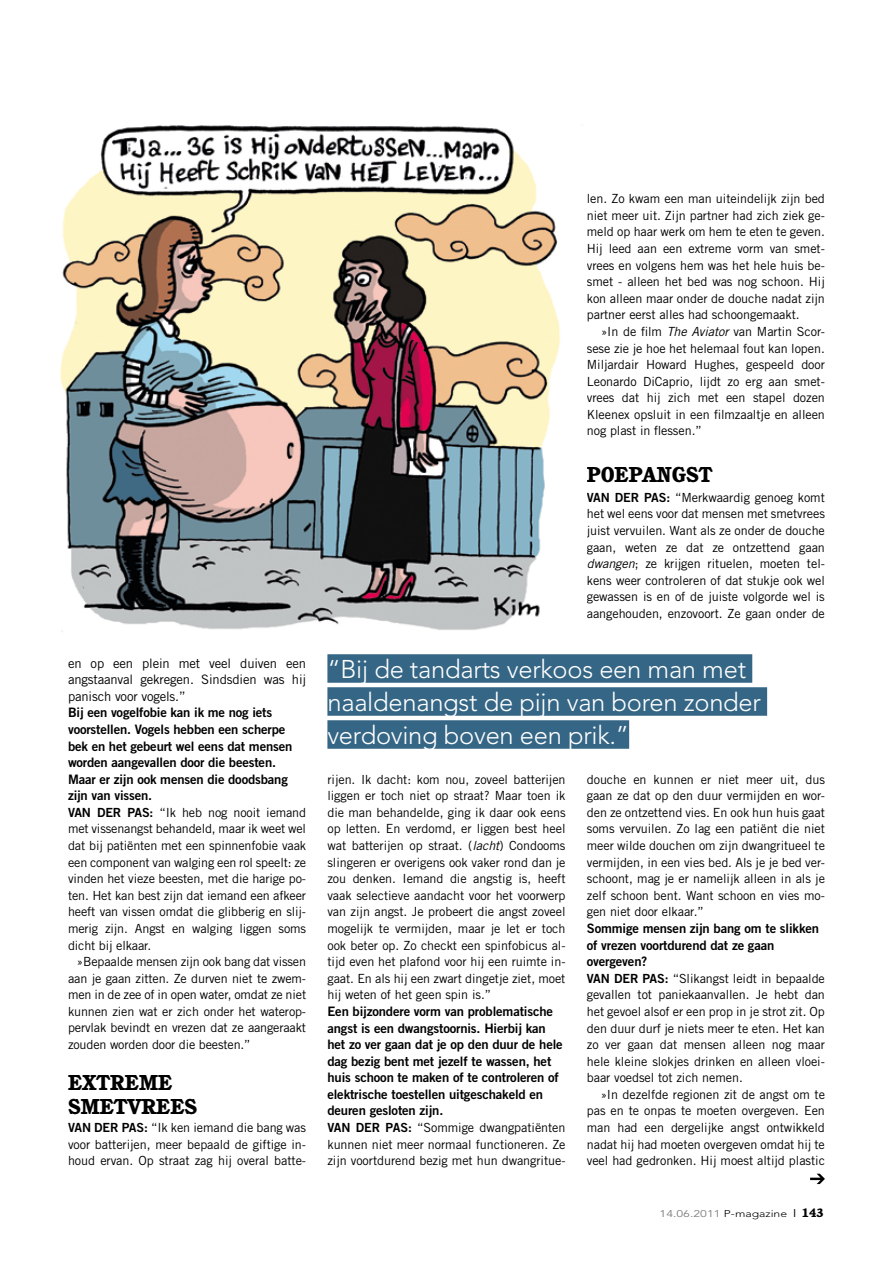
<style>
.page{position:relative;width:893px;height:1263px;background:#fff}
.page>*{position:absolute;margin:0;border:0;box-sizing:border-box;transform-origin:0 0}
.t1{font:300 25.5px/33px "Avenir";letter-spacing:-.01em;color:#fff}
.t2{font:800 21px/24px "Cushing";letter-spacing:-.005em;color:#000}
.t3{font:13.05px/16.6px "Trade Gothic Bold Two";letter-spacing:-.01em;color:#000}
.t4{font:13.05px/16.6px "Trade Gothic";letter-spacing:-.01em;color:#000;text-align:justify}
.t5{font:12.6px/16.6px "Trade Gothic";letter-spacing:-.005em;color:#000;text-align:justify}
.t6{font:9.75px "Avenir";color:#7b7c7f;scale:1.25 1}
.s1{font-family:"Trade Gothic Bold Two"}
.s2{font-style:italic}
.s3{font-weight:300;color:#000}
.s4{font-weight:500;font-size:10.5px;color:#000}
.s5{font-family:"Cushing";font-weight:800;font-size:12px;color:#000}
</style>
<div class="page">
<img style="left:60px;top:124px;width:523px;height:508px">
<div style="left:327px;top:654px;width:425px;height:29px;background:#356686"></div>
<div style="left:327px;top:687px;width:440px;height:29px;background:#356686"></div>
<div style="left:327px;top:720px;width:302px;height:29px;background:#356686"></div>
<svg style="left:810px;top:1174px;width:15px;height:10px"></svg>
<p class="t4" style="left:68px;top:654px;width:240px">en op een plein met veel duiven een angstaanval gekregen. Sindsdien was hij panisch voor vogels.”</p>
<p class="t3" style="left:68px;top:704px;width:226px">Bij een vogelfobie kan ik me nog iets voorstellen. Vogels hebben een scherpe bek en het gebeurt wel eens dat mensen worden aangevallen door die beesten.<br>Maar er zijn ook mensen die doodsbang zijn van vissen.</p>
<p class="t5" style="left:68px;top:804px;width:240px"><span class="s1">VAN DER PAS:</span> “Ik heb nog nooit iemand met vissenangst behandeld, maar ik weet wel dat bij patiënten met een spinnenfobie vaak een component van walging een rol speelt: ze vinden het vieze beesten, met die harige po&shy;ten. Het kan best zijn dat iemand een afkeer heeft van vissen omdat die glibberig en slij&shy;merig zijn. Angst en walging liggen soms dicht bij elkaar.</p>
<p class="t5" style="left:68px;top:953px;width:240px;text-indent:9px">»Bepaalde mensen zijn ook bang dat vissen aan je gaan zitten. Ze durven niet te zwem&shy;men in de zee of in open water, omdat ze niet kunnen zien wat er zich onder het waterop&shy;pervlak bevindt en vrezen dat ze aangeraakt zouden worden door die beesten.”</p>
<h2 class="t2" style="left:68px;top:1070px;width:105px">EXTREME<br>SMETVREES</h2>
<p class="t5" style="left:68px;top:1119px;width:240px"><span class="s1">VAN DER PAS:</span> “Ik ken iemand die bang was voor batterijen, meer bepaald de giftige in&shy;houd ervan. Op straat zag hij overal batte-</p>
<p class="t5" style="left:587px;top:190px;width:240px">len. Zo kwam een man uiteindelijk zijn bed niet meer uit. Zijn partner had zich ziek ge&shy;meld op haar werk om hem te eten te geven.<br>Hij leed aan een extreme vorm van smet&shy;vrees en volgens hem was het hele huis be&shy;smet - alleen het bed was nog schoon. Hij kon alleen maar onder de douche nadat zijn partner eerst alles had schoongemaakt.</p>
<p class="t5" style="left:587px;top:323px;width:240px;text-indent:14px">»In de film <span class="s2">The Aviator</span> van Martin Scor&shy;sese zie je hoe het helemaal fout kan lopen.<br>Miljardair Howard Hughes, gespeeld door Leonardo DiCaprio, lijdt zo erg aan smet&shy;vrees dat hij zich met een stapel dozen Kleenex opsluit in een filmzaaltje en alleen nog plast in flessen.”</p>
<h2 class="t2" style="left:587px;top:462px;width:15px">POEP</h2>
<h2 class="t2" style="left:642px;top:462px;width:72px">ANGST</h2>
<p class="t5" style="left:587px;top:489px;width:240px"><span class="s1">VAN DER PAS:</span> “Merkwaardig genoeg komt het wel eens voor dat mensen met smetvrees juist vervuilen. Want als ze onder de douche gaan, weten ze dat ze ontzettend gaan <span class="s2">dwangen</span>; ze krijgen rituelen, moeten tel&shy;kens weer controleren of dat stukje ook wel gewassen is en of de juiste volgorde wel is aangehouden, enzovoort. Ze gaan onder de</p>
<h1 class="t1" style="left:327px;top:652px;width:435px">“Bij de tandarts verkoos een man met naaldenangst de pijn van boren zonder verdoving boven een prik.”</h1>
<p class="t5" style="left:327px;top:771px;width:240px">rijen. Ik dacht: kom nou, zoveel batterijen liggen er toch niet op straat? Maar toen ik die man behandelde, ging ik daar ook eens op letten. En verdomd, er liggen best heel wat batterijen op straat. (<span class="s2">lacht</span>) Condooms slingeren er overigens ook vaker rond dan je zou denken. Iemand die angstig is, heeft vaak selectieve aandacht voor het voorwerp van zijn angst. Je probeert die angst zoveel mogelijk te vermijden, maar je let er toch ook beter op. Zo checkt een spinfobicus al&shy;tijd even het plafond voor hij een ruimte in&shy;gaat. En als hij een zwart dingetje ziet, moet hij weten of het geen spin is.”</p>
<p class="t3" style="left:327px;top:1003px;width:237px">Een bijzondere vorm van problematische angst is een dwangstoornis. Hierbij kan het zo ver gaan dat je op den duur de hele dag bezig bent met jezelf te wassen, het huis schoon te maken of te controleren of elektrische toestellen uitgeschakeld en deuren gesloten zijn.</p>
<p class="t5" style="left:327px;top:1119px;width:240px"><span class="s1">VAN DER PAS:</span> “Sommige dwangpatiënten kunnen niet meer normaal functioneren. Ze zijn voortdurend bezig met hun dwangritue-</p>
<p class="t5" style="left:587px;top:771px;width:240px">douche en kunnen er niet meer uit, dus gaan ze dat op den duur vermijden en wor&shy;den ze ontzettend vies. En ook hun huis gaat soms vervuilen. Zo lag een patiënt die niet meer wilde douchen om zijn dwangritueel te vermijden, in een vies bed. Als je je bed ver&shy;schoont, mag je er namelijk alleen in als je zelf schoon bent. Want schoon en vies mo&shy;gen niet door elkaar.”</p>
<p class="t3" style="left:587px;top:920px;width:234px">Sommige mensen zijn bang om te slikken of vrezen voortdurend dat ze gaan overgeven?</p>
<p class="t5" style="left:587px;top:970px;width:240px"><span class="s1">VAN DER PAS:</span> “Slikangst leidt in bepaalde gevallen tot paniekaanvallen. Je hebt dan het gevoel alsof er een prop in je strot zit. Op den duur durf je niets meer te eten. Het kan zo ver gaan dat mensen alleen nog maar hele kleine slokjes drinken en alleen vloei&shy;baar voedsel tot zich nemen.</p>
<p class="t5" style="left:587px;top:1086px;width:240px;text-indent:14px">»In dezelfde regionen zit de angst om te pas en te onpas te moeten overgeven. Een man had een dergelijke angst ontwikkeld nadat hij had moeten overgeven omdat hij te veel had gedronken. Hij moest altijd plastic</p>
<p class="t6" style="left:660px;top:1208px;width:133px">14.06.2011 <span class="s3">P-magazine</span> <span class="s4">l</span> <span class="s5">143</span></p>
</div>
